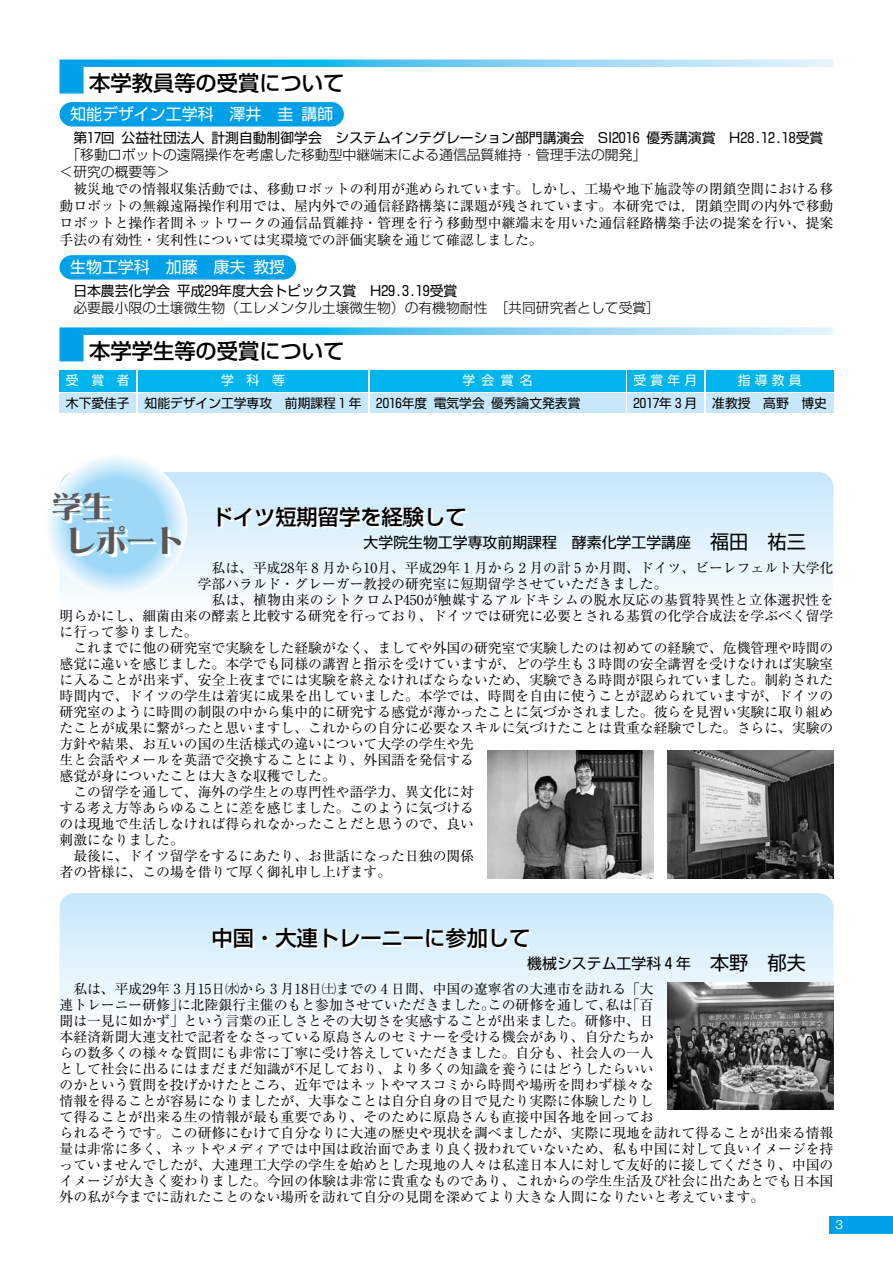
<style>
.page{position:relative;width:893px;height:1263px;background:#fff}
.page>*{position:absolute;margin:0;border:0;box-sizing:border-box;transform-origin:0 0}
.t1{font:29.55px/34.3px "DF Lei Ga So W9 MP RKSJ H";color:#595757}
.t2{font:500 21.3px "Shin Go Pro";color:#000}
.t3{font:15.9px "Shin Go Pro";color:#fff}
.t4{font:14.85px "Shin Go Pro";color:#000}
.t5{font:13.8px/15.9px "Ryumin Pro";color:#000;text-align:justify}
.t6{font:13.8px "Shin Go Pro";color:#000}
.t7{font:300 13.8px/17px "Shin Go Pro";color:#000}
.t8{font:12.75px "Shin Go Pro";color:#000}
.t9{font:12.75px "Shin Go Pro";letter-spacing:.5em;color:#fff}
.t10{font:500 12px "Gothic BBB Pro";color:#fff}
.s1{font-size:19.2px}
</style>
<div class="page">
<div style="left:829px;top:1216px;width:64px;height:17px;background:#00a0e9"></div>
<svg style="left:60px;top:893px;width:773px;height:149px"></svg>
<svg style="left:60px;top:472px;width:773px;height:121px;background:#ddf1fc"></svg>
<div style="left:60px;top:102px;width:284px;height:24px;background:#00a0e9"></div>
<svg style="left:60px;top:255px;width:236px;height:25px;background:#0aa4e9"></svg>
<svg style="left:60px;top:327px;width:773px;height:34px"></svg>
<svg style="left:60px;top:60px;width:773px;height:34px"></svg>
<div style="left:60px;top:370px;width:76px;height:21px;background:#00b4ed"></div>
<div style="left:138px;top:370px;width:230px;height:21px;background:#00b4ed"></div>
<div style="left:370px;top:370px;width:255px;height:21px;background:#00b4ed"></div>
<div style="left:60px;top:393px;width:76px;height:19px;background:#c7e8fa"></div>
<div style="left:138px;top:393px;width:230px;height:19px;background:#c7e8fa"></div>
<div style="left:370px;top:393px;width:255px;height:19px;background:#c7e8fa"></div>
<div style="left:627px;top:370px;width:77px;height:21px;background:#00b4ed"></div>
<div style="left:627px;top:393px;width:77px;height:19px;background:#c7e8fa"></div>
<div style="left:706px;top:370px;width:127px;height:21px;background:#00b4ed"></div>
<div style="left:706px;top:393px;width:127px;height:19px;background:#c7e8fa"></div>
<img style="left:667px;top:751px;width:166px;height:127px">
<img style="left:488px;top:751px;width:166px;height:127px">
<img style="left:668px;top:982px;width:165px;height:128px">
<div style="left:61px;top:470px;width:112px;height:111px;background:#bae3f9;border-radius:50%"></div>
<div style="left:66px;top:475px;width:102px;height:101px;background:#b0dff8;border-radius:50%"></div>
<div style="left:67px;top:475px;width:100px;height:100px;background:#a5dbf7;border-radius:50%"></div>
<div style="left:70px;top:478px;width:94px;height:94px;background:#9fd8f7;border-radius:50%"></div>
<h2 class="t2" style="left:89px;top:65px;width:257px">本学教員等の受賞について</h2>
<p class="t6" style="left:73px;top:126px;width:751px">第17回公益社団法人計測自動制御学会　システムインテグレーション部門講演会　SI2016 優秀講演賞　H28.12.18受賞</p>
<p class="t7" style="left:60px;top:145px;width:588px;text-indent:7px">「移動ロボットの遠隔操作を考慮した移動型中継端末による通信品質維持・管理手法の開発」＜研究の概要等＞</p>
<p class="t5" style="left:60px;top:179px;width:775px;line-height:17px;text-indent:14px">被災地での情報収集活動では、移動ロボットの利用が進められています。しかし、工場や地下施設等の閉鎖空間における移動ロボットの無線遠隔操作利用では、屋内外での通信経路構築に課題が残されています。本研究では，閉鎖空間の内外で移動ロボットと操作者間ネットワークの通信品質維持・管理を行う移動型中継端末を用いた通信経路構築手法の提案を行い、提案手法の有効性・実利性については実環境での評価実験を通じて確認しました。</p>
<p class="t3" style="left:70px;top:101px;width:265px">知能デザイン工学科　澤井　圭講師</p>
<p class="t3" style="left:70px;top:254px;width:217px">生物工学科　加藤　康夫教授</p>
<p class="t6" style="left:73px;top:279px;width:385px">日本農芸化学会平成29年度大会トピックス賞　H29.3.19受賞</p>
<p class="t7" style="left:73px;top:298px;width:588px">必要最小限の土壌微生物（エレメンタル土壌微生物）の有機物耐性　［共同研究者として受賞］</p>
<h2 class="t2" style="left:89px;top:333px;width:257px">本学学生等の受賞について</h2>
<p class="t9" style="left:66px;top:370px;width:65px">受賞者</p>
<p class="t9" style="left:221px;top:370px;width:65px">学科等</p>
<p class="t9" style="left:462px;top:370px;width:72px">学会賞名</p>
<p class="t8" style="left:66px;top:392px;width:65px">木下愛佳子</p>
<p class="t8" style="left:376px;top:392px;width:206px">2016年度電気学会優秀論文発表賞</p>
<p class="t9" style="left:738px;top:370px;width:65px">指導教員</p>
<p class="t9" style="left:634px;top:370px;width:65px">受賞年月</p>
<p class="t8" style="left:634px;top:392px;width:65px">2017年 3 月</p>
<p class="t8" style="left:145px;top:392px;width:218px">知能デザイン工学専攻　前期課程1年</p>
<p class="t8" style="left:712px;top:392px;width:116px">准教授　高野　博史</p>
<h1 class="t1" style="left:67px;top:489px;width:120px;text-indent:-15px">学生<br>レポート</h1>
<h2 class="t2" style="left:212px;top:499px;width:257px">ドイツ短期留学を経験して</h2>
<p class="t5" style="left:198px;top:559px;width:637px;text-indent:14px">私は、平成28年8月から10月、平成29年1月から2月の計5か月間、ドイツ、ビーレフェルト大学化学部ハラルド・グレーガー教授の研究室に短期留学させていただきました。</p>
<p class="t5" style="left:60px;top:591px;width:775px;text-indent:152px">私は、植物由来のシトクロムP450が触媒するアルドキシムの脱水反応の基質特異性と立体選択性を明らかにし、細菌由来の酵素と比較する研究を行っており、ドイツでは研究に必要とされる基質の化学合成法を学ぶべく留学に行って参りました。</p>
<p class="t5" style="left:73px;top:639px;width:762px">これまでに他の研究室で実験をした経験がなく、ましてや外国の研究室で実験したのは初めての経験で、危機管理や時間の</p>
<p class="t5" style="left:60px;top:655px;width:775px">感覚に違いを感じました。本学でも同様の講習と指示を受けていますが、どの学生も3時間の安全講習を受けなければ実験室</p>
<p class="t5" style="left:60px;top:671px;width:775px">に入ることが出来ず、安全上夜までには実験を終えなければならないため、実験できる時間が限られていました。制約された</p>
<p class="t5" style="left:60px;top:687px;width:775px">時間内で、ドイツの学生は着実に成果を出していました。本学では、時間を自由に使うことが認められていますが、ドイツの</p>
<p class="t5" style="left:60px;top:703px;width:775px">研究室のように時間の制限の中から集中的に研究する感覚が薄かったことに気づかされました。彼らを見習い実験に取り組め</p>
<p class="t5" style="left:60px;top:719px;width:775px">たことが成果に繋がったと思いますし、これからの自分に必要なスキルに気づけたことは貴重な経験でした。さらに、実験の</p>
<p class="t5" style="left:60px;top:735px;width:416px">方針や結果、お互いの国の生活様式の違いについて大学の学生や先</p>
<p class="t5" style="left:60px;top:751px;width:416px">生と会話やメールを英語で交換することにより、外国語を発信する</p>
<p class="t5" style="left:60px;top:767px;width:278px">感覚が身についたことは大きな収穫でした。</p>
<p class="t5" style="left:73px;top:783px;width:402px">この留学を通して、海外の学生との専門性や語学力、異文化に対</p>
<p class="t5" style="left:60px;top:799px;width:416px">する考え方等あらゆることに差を感じました。このように気づける</p>
<p class="t5" style="left:60px;top:815px;width:416px">のは現地で生活しなければ得られなかったことだと思うので、良い</p>
<p class="t5" style="left:60px;top:830px;width:126px">刺激になりました。</p>
<p class="t5" style="left:73px;top:846px;width:402px">最後に、ドイツ留学をするにあたり、お世話になった日独の関係</p>
<p class="t5" style="left:60px;top:862px;width:333px">者の皆様に、この場を借りて厚く御礼申し上げます。</p>
<p class="t4" style="left:364px;top:530px;width:444px">大学院生物工学専攻前期課程　酵素化学工学講座 <span class="s1">福田　祐三</span></p>
<h2 class="t2" style="left:212px;top:920px;width:320px">中国・大連トレーニーに参加して</h2>
<p class="t5" style="left:60px;top:980px;width:775px;text-align:left;text-indent:14px">私は、平成29年3月15日㈬から3月18日㈯までの4日間、中国の遼寧省の大連市を訪れる「大<br>連トレーニー研修」に北陸銀行主催のもと参加させていただきました。この研修を通して、私は「百<br>聞は一見に如かず」という言葉の正しさとその大切さを実感することが出来ました。研修中、日<br>本経済新聞大連支社で記者をなさっている原島さんのセミナーを受ける機会があり、自分たちか<br>らの数多くの様々な質問にも非常に丁寧に受け答えしていただきました。自分も、社会人の一人<br>として社会に出るにはまだまだ知識が不足しており、より多くの知識を養うにはどうしたらいい<br>のかという質問を投げかけたところ、近年ではネットやマスコミから時間や場所を問わず様々な<br>情報を得ることが容易になりましたが、大事なことは自分自身の目で見たり実際に体験したりし<br>て得ることが出来る生の情報が最も重要であり、そのために原島さんも直接中国各地を回ってお<br>られるそうです。この研修にむけて自分なりに大連の歴史や現状を調べましたが、実際に現地を訪れて得ることが出来る情報量は非常に多く、ネットやメディアでは中国は政治面であまり良く扱われていないため、私も中国に対して良いイメージを持っていませんでしたが、大連理工大学の学生を始めとした現地の人々は私達日本人に対して友好的に接してくださり、中国のイメージが大きく変わりました。今回の体験は非常に貴重なものであり、これからの学生生活及び社会に出たあとでも日本国外の私が今までに訪れたことのない場所を訪れて自分の見聞を深めてより大きな人間になりたいと考えています。</p>
<p class="t4" style="left:527px;top:951px;width:280px">機械システム工学科4年 <span class="s1">本野　郁夫</span></p>
<p class="t10" style="left:835px;top:1215px;width:9px">3</p>
</div>
